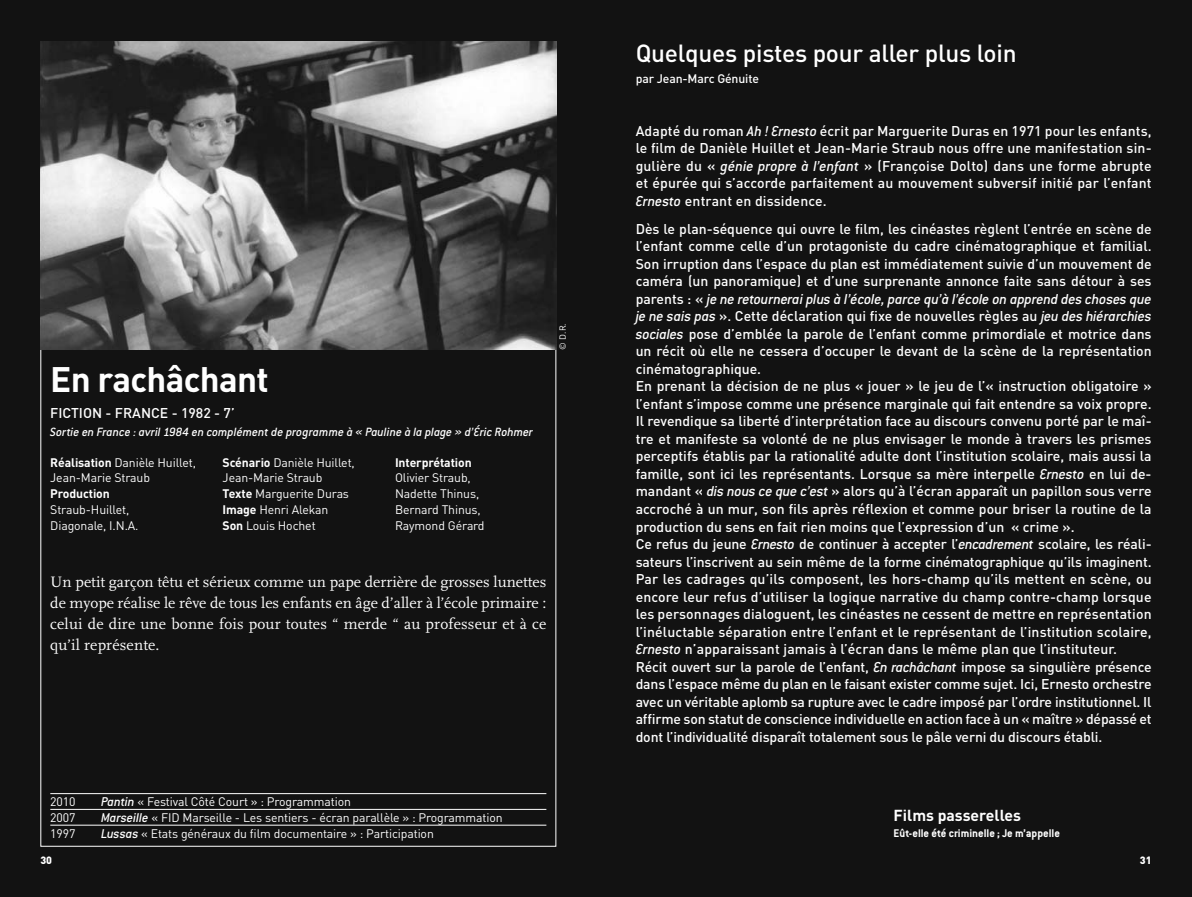
<style>
.page{position:relative;width:1192px;height:897px;background:#fff}
.page>*{position:absolute;margin:0;border:0;box-sizing:border-box;transform-origin:0 0}
.t1{font:700 35px "DIN";letter-spacing:-.02em;color:#fff}
.t2{font:500 24.5px "DIN";letter-spacing:-.01em;color:#fff}
.t3{font:15.75px/21px "Scala";letter-spacing:.01em;color:#fff;text-align:justify}
.t4{font:italic 500 15.75px "Conduit ITC";letter-spacing:-.015em;color:#fff}
.t5{font:700 15.75px "DIN";color:#fff}
.t6{font:500 14px/17.5px "DIN";color:#fff;text-align:justify}
.t7{font:italic 500 13.12px "Conduit ITC";letter-spacing:-.005em;color:#fff}
.t8{font:12.25px/15.8px "DIN";letter-spacing:-.01em;color:#fff}
.t9{font:700 12.25px "Conduit ITC";color:#fff}
.t10{font:700 12.25px "DIN";letter-spacing:-.01em;color:#fff}
.t11{font:500 12.25px "DIN";letter-spacing:-.01em;color:#fff}
.t12{font:900 10.5px "DIN";color:#fff}
.t13{font:8.75px "DIN";color:#fff}
.s1{font-weight:700}
.s2{font-family:"Conduit ITC";font-weight:500;font-style:italic;font-size:14px}
.s3{font-family:"Conduit ITC";font-style:italic;font-size:15.75px}
.s4{font-family:"DIN";font-style:normal;font-size:14px}
</style>
<div class="page">
<div style="left:0;top:0;width:596px;height:896px;background:#121212"></div>
<div style="left:596px;top:0;width:596px;height:896px;background:#121212"></div>
<hr style="left:50px;top:792px;width:496px;height:1px;background:#fff">
<hr style="left:50px;top:808px;width:496px;height:1px;background:#fff">
<hr style="left:50px;top:824px;width:496px;height:1px;background:#fff">
<img style="left:40px;top:42px;width:516px;height:307px">
<h1 class="t1" style="left:50px;top:367px;width:220px">En rachâchant</h1>
<p class="t6" style="left:50px;top:406px;width:186px">FICTION - FRANCE - 1982 - 7’</p>
<p class="t7" style="left:50px;top:426px;width:484px">Sortie en France : avril 1984 en complément de programme à « Pauline à la plage » d’Éric Rohmer</p>
<p class="t8" style="left:50px;top:455px;width:147px"><span class="s1">Réalisation</span> Danièle Huillet,<br>Jean-Marie Straub</p>
<p class="t10" style="left:50px;top:489px;width:61px">Production</p>
<p class="t8" style="left:50px;top:503px;width:90px">Straub-Huillet,<br>Diagonale, I.N.A.</p>
<p class="t8" style="left:223px;top:455px;width:134px"><span class="s1">Scénario</span> Danièle Huillet,<br>Jean-Marie Straub<br><span class="s1">Texte</span> Marguerite Duras<br><span class="s1">Image</span> Henri Alekan<br><span class="s1">Son</span> Louis Hochet</p>
<p class="t10" style="left:395px;top:457px;width:78px">Interprétation</p>
<p class="t8" style="left:395px;top:471px;width:91px">Olivier Straub,<br>Nadette Thinus,<br>Bernard Thinus,<br>Raymond Gérard</p>
<p class="t13" style="left:560px;top:349px;width:28px;rotate:-90deg">© D.R.</p>
<p class="t3" style="left:50px;top:571px;width:498px">Un petit garçon têtu et sérieux comme un pape derrière de grosses lunettes de myope réalise le rêve de tous les enfants en âge d’aller à l’école primaire : celui de dire une bonne fois pour toutes “ merde “ au professeur et à ce qu’il représente.</p>
<p class="t8" style="left:50px;top:795px;width:27px">2010</p>
<p class="t8" style="left:101px;top:795px;width:252px"><span class="s2">Pantin</span> « Festival Côté Court » : Programmation</p>
<p class="t8" style="left:50px;top:810px;width:27px">2007</p>
<p class="t8" style="left:101px;top:810px;width:403px"><span class="s2">Marseille</span> « FID Marseille - Les sentiers - écran parallèle » : Programmation</p>
<p class="t8" style="left:50px;top:826px;width:27px">1997</p>
<p class="t8" style="left:101px;top:826px;width:334px"><span class="s2">Lussas</span> « Etats généraux du film documentaire » : Participation</p>
<h2 class="t2" style="left:636px;top:44px;width:382px">Quelques pistes pour aller plus loin</h2>
<p class="t11" style="left:636px;top:74px;width:125px">par Jean-Marc Génuite</p>
<p class="t6" style="left:636px;top:123px;width:517px">Adapté du roman <span class="s3">Ah ! Ernesto</span> écrit par Marguerite Duras en 1971 pour les enfants, le film de Danièle Huillet et Jean-Marie Straub nous offre une manifestation sin&shy;gulière du « <span class="s3">génie propre à l’enfant</span> » (Françoise Dolto) dans une forme abrupte et épurée qui s’accorde parfaitement au mouvement subversif initié par l’enfant <span class="s3">Ernesto</span> entrant en dissidence.</p>
<p class="t6" style="left:636px;top:221px;width:517px">Dès le plan-séquence qui ouvre le film, les cinéastes règlent l’entrée en scène de l’enfant comme celle d’un protagoniste du cadre cinématographique et familial.<br>Son irruption dans l’espace du plan est immédiatement suivie d’un mouvement de caméra (un panoramique) et d’une surprenante annonce faite sans détour à ses</p>
<p class="t4" style="left:636px;top:292px;width:517px"><span class="s4">parents : «</span> je ne retournerai plus à l’école, parce qu’à l’école on apprend des choses que</p>
<p class="t6" style="left:636px;top:309px;width:517px;text-align:left"><span class="s3">je ne sais pas</span> ». Cette déclaration qui fixe de nouvelles règles au <span class="s3">jeu des hiérarchies sociales</span> pose d’emblée la parole de l’enfant comme primordiale et motrice dans un récit où elle ne cessera d’occuper le devant de la scène de la représentation cinématographique.<br>En prenant la décision de ne plus « jouer » le jeu de l’« instruction obligatoire » l’enfant s’impose comme une présence marginale qui fait entendre sa voix propre.<br>Il revendique sa liberté d’interprétation face au discours convenu porté par le maî&shy;tre et manifeste sa volonté de ne plus envisager le monde à travers les prismes perceptifs établis par la rationalité adulte dont l’institution scolaire, mais aussi la famille, sont ici les représentants. Lorsque sa mère interpelle <span class="s3">Ernesto</span> en lui de&shy;mandant « <span class="s3">dis nous ce que c’est</span> » alors qu’à l’écran apparaît un papillon sous verre accroché à un mur, son fils après réflexion et comme pour briser la routine de la production du sens en fait rien moins que l’expression d’un « crime ».<br>Ce refus du jeune <span class="s3">Ernesto</span> de continuer à accepter l’<span class="s3">encadrement</span> scolaire, les réali&shy;sateurs l’inscrivent au sein même de la forme cinématographique qu’ils imaginent.<br>Par les cadrages qu’ils composent, les hors-champ qu’ils mettent en scène, ou encore leur refus d’utiliser la logique narrative du champ contre-champ lorsque les personnages dialoguent, les cinéastes ne cessent de mettre en représentation l’inéluctable séparation entre l’enfant et le représentant de l’institution scolaire, <span class="s3">Ernesto</span> n’apparaissant jamais à l’écran dans le même plan que l’instituteur.<br>Récit ouvert sur la parole de l’enfant, <span class="s3">En rachâchant</span> impose sa singulière présence dans l’espace même du plan en le faisant exister comme sujet. Ici, Ernesto orchestre avec un véritable aplomb sa rupture avec le cadre imposé par l’ordre institutionnel. Il affirme son statut de conscience individuelle en action face à un « maître » dépassé et dont l’individualité disparaît totalement sous le pâle verni du discours établi.</p>
<p class="t5" style="left:894px;top:809px;width:129px">Films passerelles</p>
<p class="t9" style="left:894px;top:827px;width:168px">Eût-elle été criminelle ; Je m’appelle</p>
<p class="t12" style="left:40px;top:852px;width:13px">30</p>
<p class="t12" style="left:1140px;top:852px;width:13px">31</p>
</div>
